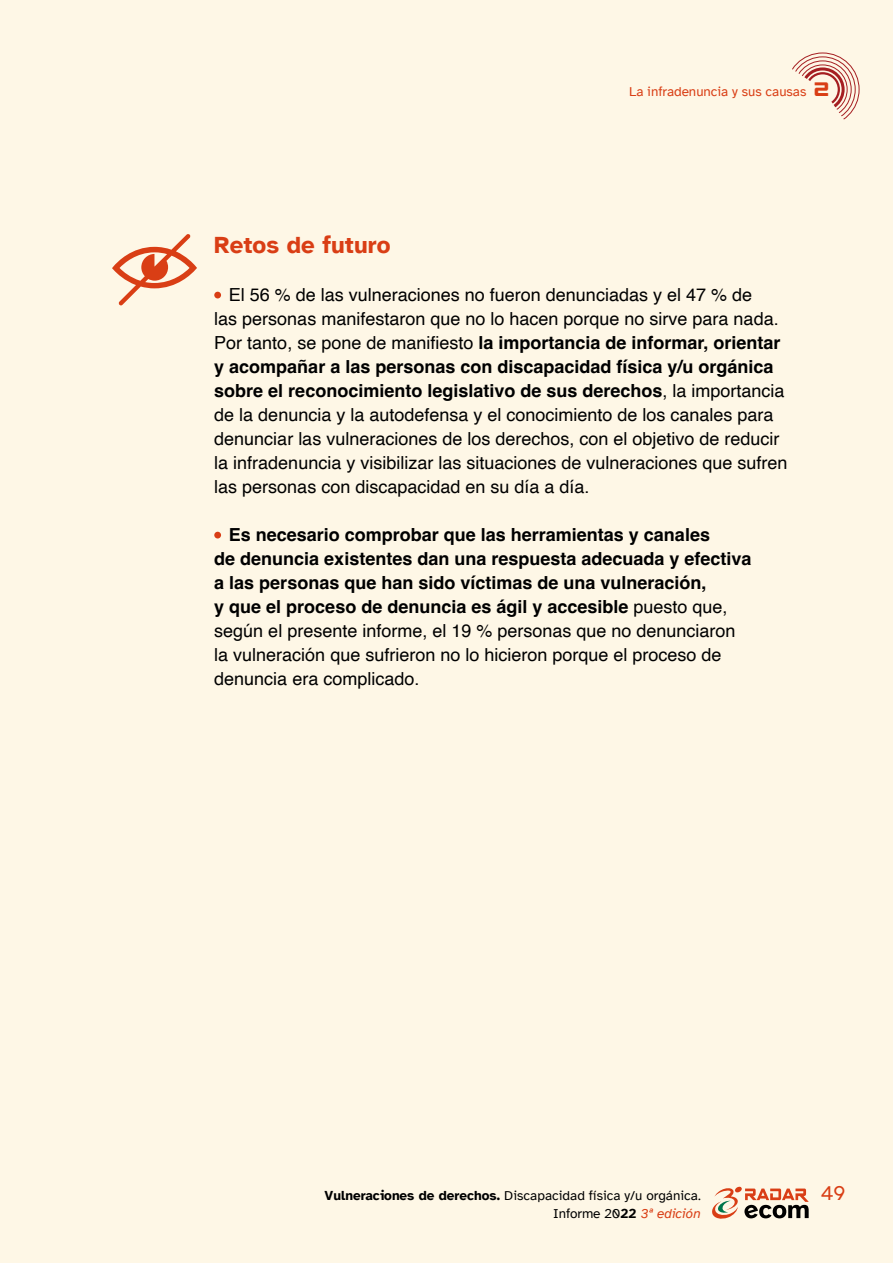
<style>
.page{position:relative;width:893px;height:1263px;background:#fef7e6}
.page>*{position:absolute;margin:0;border:0;box-sizing:border-box;transform-origin:0 0}
.t1{font:700 24px "Atkinson Hyperlegible";color:#d93e15}
.t2{font:21px "Atkinson Hyperlegible";color:#d93e15}
.t3{font:18px/24px "Helvetica";color:#000}
.t4{font:700 18px/24px "Helvetica";color:#000}
.t5{font:13.5px "Atkinson Hyperlegible";color:#000}
.t6{font:13.5px "Atkinson Hyperlegible";color:#d93e15}
.s1{font-family:"Strike Fighter";font-size:21px}
.s2{font-weight:700}
.s3{font-weight:400}
.s4{font-style:italic;color:#d93e15}
</style>
<div class="page">
<svg style="left:792px;top:60px;width:61px;height:60px"></svg>
<div style="left:214px;top:292px;width:7px;height:6px;background:#d93e15;border-radius:50%"></div>
<div style="left:214px;top:532px;width:7px;height:6px;background:#d93e15;border-radius:50%"></div>
<svg style="left:712px;top:1186px;width:97px;height:33px"></svg>
<svg style="left:112px;top:234px;width:85px;height:71px"></svg>
<p class="t6" style="left:629px;top:84px;width:202px">La infradenuncia y sus causas <span class="s1">2</span></p>
<p class="t1" style="left:214px;top:230px;width:178px">Retos de futuro</p>
<p class="t3" style="left:214px;top:283px;width:575px;text-indent:14px">El 56 % de las vulneraciones no fueron denunciadas y el 47 % de<br>las personas manifestaron que no lo hacen porque no sirve para nada.<br>Por tanto, se pone de manifiesto <span class="s2">la importancia de informar, orientar y acompañar a las personas con discapacidad física y/u orgánica sobre el reconocimiento legislativo de sus derechos</span>, la importancia de la denuncia y la autodefensa y el conocimiento de los canales para denunciar las vulneraciones de los derechos, con el objetivo de reducir la infradenuncia y visibilizar las situaciones de vulneraciones que sufren las personas con discapacidad en su día a día.</p>
<p class="t4" style="left:214px;top:524px;width:539px;text-indent:14px">Es necesario comprobar que las herramientas y canales<br>de denuncia existentes dan una respuesta adecuada y efectiva a las personas que han sido víctimas de una vulneración,<br>y que el proceso de denuncia es ágil y accesible <span class="s3">puesto que, según el presente informe, el 19 % personas que no denunciaron la vulneración que sufrieron no lo hicieron porque el proceso de denuncia era complicado.</span></p>
<p class="t5" style="left:325px;top:1188px;width:378px"><span class="s2">Vulneraciones de derechos.</span> Discapacidad física y/u orgánica.</p>
<p class="t2" style="left:821px;top:1181px;width:26px">49</p>
<p class="t5" style="left:553px;top:1206px;width:149px">Informe 20<span class="s2">22</span> <span class="s4">3ª edición</span></p>
</div>
